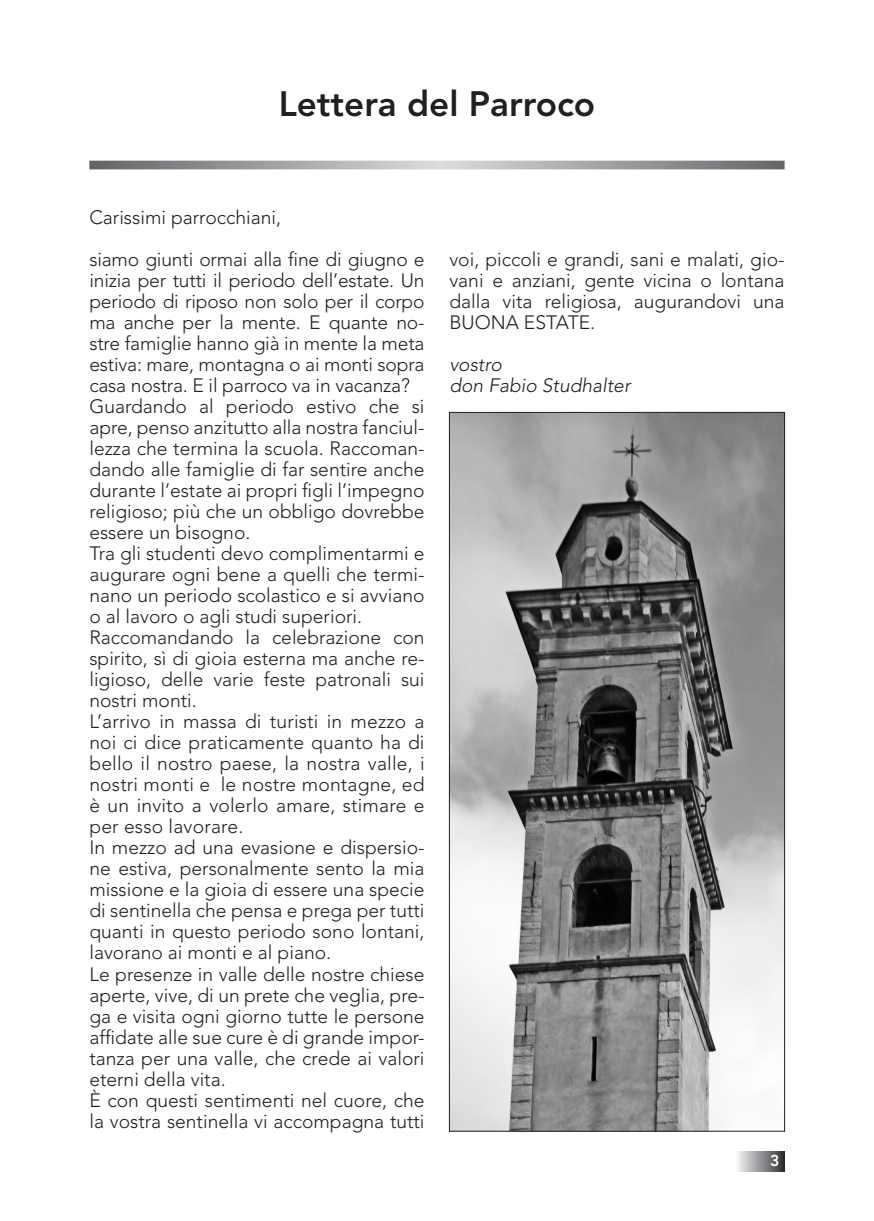
<style>
.page{position:relative;width:874px;height:1221px;background:#fff}
.page>*{position:absolute;margin:0;border:0;box-sizing:border-box;transform-origin:0 0}
.t1{font:800 35px "Avenir";color:#231f20}
.t2{font:300 19.25px/21px "Avenir";color:#231f20}
.t3{font:italic 300 19.25px/21px "Avenir";color:#231f20}
.t4{font:800 15.75px "Avenir";color:#fff}
</style>
<div class="page">
<div style="left:734px;top:1151px;width:50px;height:20px;background:linear-gradient(to right,#fff,#38393b)"></div>
<svg style="left:89px;top:161px;width:695px;height:8px;background:#9e9fa2"></svg>
<img style="left:450px;top:414px;width:332px;height:715px">
<h1 class="t1" style="left:278px;top:83px;width:318px">Lettera del Parroco</h1>
<p class="t2" style="left:89px;top:196px;width:336px;line-height:42px">Carissimi parrocchiani,<br>siamo giunti ormai alla fine di giugno e</p>
<p class="t2" style="left:89px;top:270px;width:336px">inizia per tutti il periodo dell’estate. Un periodo di riposo non solo per il corpo ma anche per la mente. E quante no&shy;stre famiglie hanno già in mente la meta estiva: mare, montagna o ai monti sopra casa nostra. E il parroco va in vacanza?<br>Guardando al periodo estivo che si apre, penso anzitutto alla nostra fanciul&shy;lezza che termina la scuola. Raccoman&shy;dando alle famiglie di far sentire anche durante l’estate ai propri figli l’impegno religioso; più che un obbligo dovrebbe essere un bisogno.<br>Tra gli studenti devo complimentarmi e augurare ogni bene a quelli che termi&shy;nano un periodo scolastico e si avviano o al lavoro o agli studi superiori.<br>Raccomandando la celebrazione con spirito, sì di gioia esterna ma anche re&shy;ligioso, delle varie feste patronali sui nostri monti.<br>L’arrivo in massa di turisti in mezzo a noi ci dice praticamente quanto ha di bello il nostro paese, la nostra valle, i nostri monti e le nostre montagne, ed è un invito a volerlo amare, stimare e per esso lavorare.<br>In mezzo ad una evasione e dispersio&shy;ne estiva, personalmente sento la mia missione e la gioia di essere una specie di sentinella che pensa e prega per tutti quanti in questo periodo sono lontani, lavorano ai monti e al piano.<br>Le presenze in valle delle nostre chiese aperte, vive, di un prete che veglia, pre&shy;ga e visita ogni giorno tutte le persone affidate alle sue cure è di grande impor&shy;tanza per una valle, che crede ai valori eterni della vita.<br>È con questi sentimenti nel cuore, che la vostra sentinella vi accompagna tutti</p>
<p class="t2" style="left:449px;top:249px;width:336px;text-align:justify">voi, piccoli e grandi, sani e malati, gio&shy;vani e anziani, gente vicina o lontana dalla vita religiosa, augurandovi una BUONA ESTATE.</p>
<p class="t3" style="left:449px;top:354px;width:182px">vostro<br>don Fabio Studhalter</p>
<p class="t4" style="left:769px;top:1151px;width:11px">3</p>
</div>
